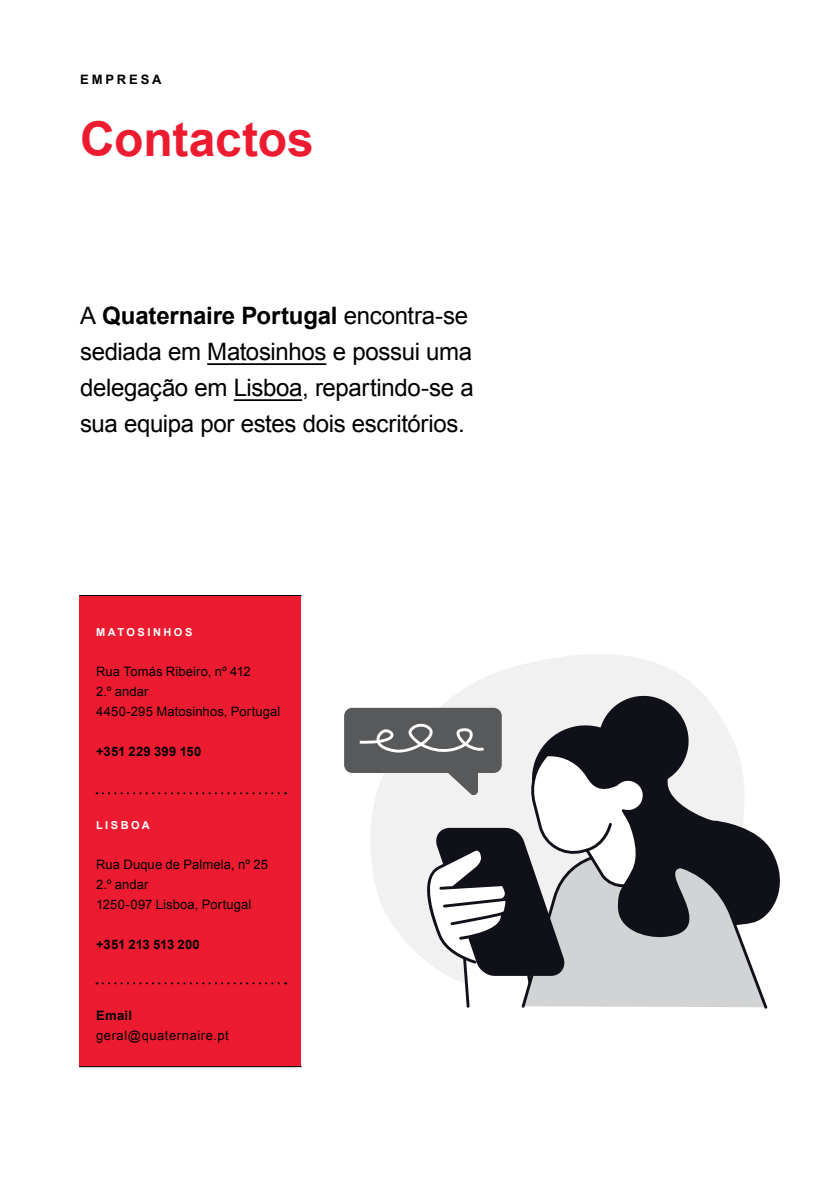
<style>
.page{position:relative;width:840px;height:1191px;background:#fff}
.page>*{position:absolute;margin:0;border:0;box-sizing:border-box;transform-origin:0 0}
.t1{font:700 48px "Arial";letter-spacing:-.005em;color:#ed1b30}
.t2{font:24px/36px "Arial";letter-spacing:-.015em;color:#000}
.t3{font:13px/20px "Arial";letter-spacing:.01em;color:#000}
.t4{font:13px "Arial";letter-spacing:.04em;color:#000}
.t5{font:700 13px "Arial";letter-spacing:.02em;color:#000}
.t6{font:700 13px "Arial";letter-spacing:-.015em;color:#000}
.t7{font:700 13px "Arial";letter-spacing:.22em;color:#000}
.t8{font:700 11px "Arial";letter-spacing:.225em;color:#fff}
.s1{font-weight:700}
</style>
<div class="page">
<div style="left:80px;top:596px;width:221px;height:470px;background:#ed1b30"></div>
<hr style="left:207px;top:363px;width:119px;height:2px;background:#000">
<hr style="left:234px;top:399px;width:68px;height:2px;background:#000">
<hr style="left:79px;top:595px;width:222px;height:1px;background:#000">
<hr style="left:79px;top:1066px;width:222px;height:1px;background:#000">
<svg style="left:103px;top:792px;width:183px;height:2px"></svg>
<svg style="left:103px;top:982px;width:183px;height:2px"></svg>
<svg style="left:462px;top:654px;width:238px;height:37px;fill:#f1f1f2"></svg>
<svg style="left:767px;top:844px;width:13px;height:70px"></svg>
<svg style="left:344px;top:691px;width:423px;height:317px"></svg>
<p class="t7" style="left:80px;top:72px;width:83px">EMPRESA</p>
<h1 class="t1" style="left:80px;top:113px;width:235px">Contactos</h1>
<p class="t2" style="left:80px;top:298px;width:395px">A <span class="s1">Quaternaire Portugal</span> encontra-se sediada em Matosinhos e possui uma delegação em Lisboa, repartindo-se a sua equipa por estes dois escritórios.</p>
<p class="t8" style="left:96px;top:626px;width:98px">MATOSINHOS</p>
<p class="t3" style="left:96px;top:661px;width:186px">Rua Tomás Ribeiro, nº 412<br>2.º andar<br>4450-295 Matosinhos, Portugal</p>
<p class="t5" style="left:96px;top:744px;width:107px">+351 229 399 150</p>
<p class="t8" style="left:96px;top:819px;width:55px">LISBOA</p>
<p class="t3" style="left:96px;top:854px;width:173px">Rua Duque de Palmela, nº 25<br>2.º andar<br>1250-097 Lisboa, Portugal</p>
<p class="t6" style="left:96px;top:937px;width:105px">+351 213 513 200</p>
<p class="t5" style="left:96px;top:1008px;width:37px">Email</p>
<p class="t4" style="left:96px;top:1028px;width:134px">geral@quaternaire.pt</p>
</div>
